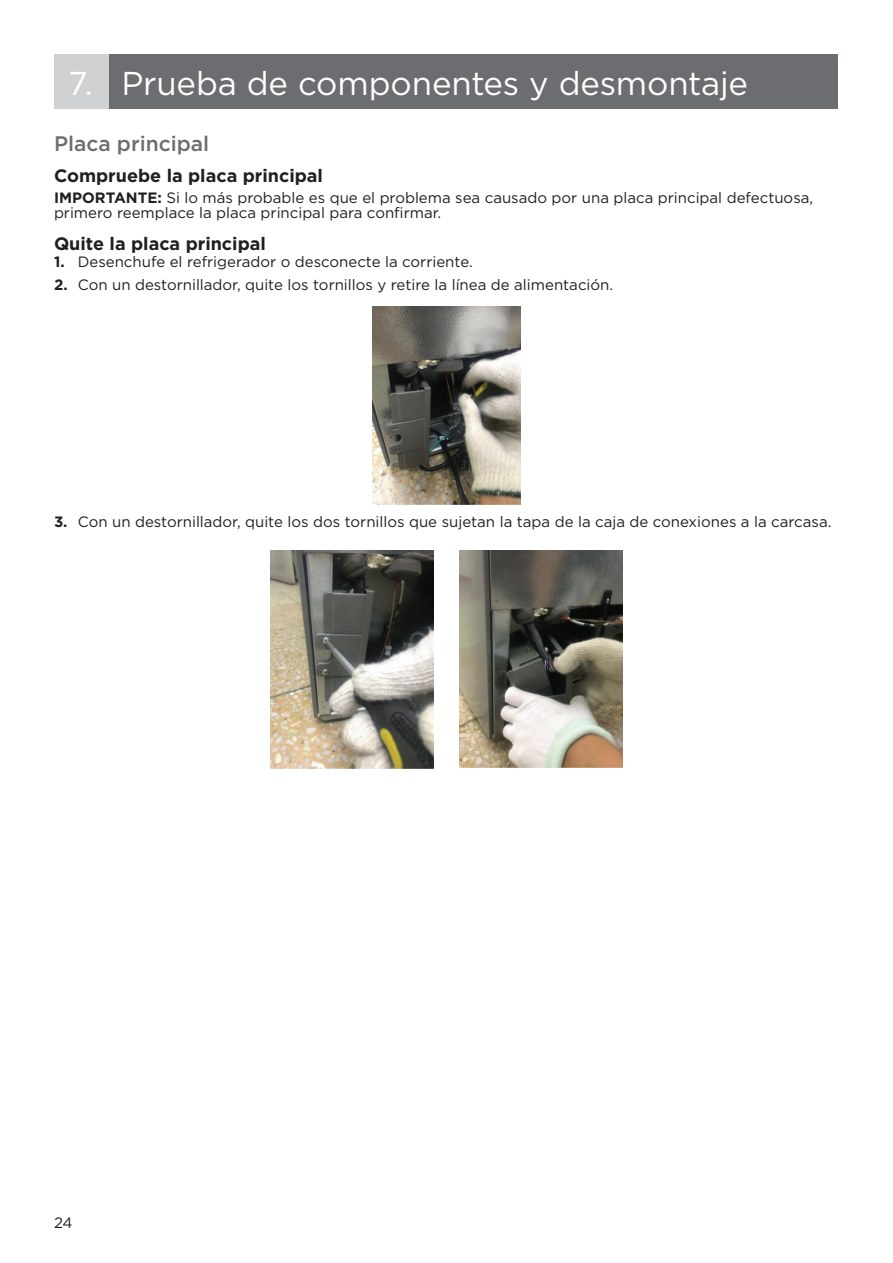
<style>
.page{position:relative;width:893px;height:1263px;background:#fff}
.page>*{position:absolute;margin:0;border:0;box-sizing:border-box;transform-origin:0 0}
.t1{font:33px "Gotham";letter-spacing:-.005em;color:#fff}
.t2{font:500 21px "Gotham";color:#6c6d70}
.t3{font:700 18px "Gotham";color:#231f20}
.t4{font:15px/15px "Gotham";color:#231f20}
.s1{font-weight:700}
</style>
<div class="page">
<div style="left:108px;top:54px;width:729px;height:54px;background:#6c6d70"></div>
<div style="left:54px;top:54px;width:54px;height:54px;background:#d0d1d3"></div>
<img style="left:372px;top:307px;width:149px;height:198px">
<img style="left:270px;top:550px;width:163px;height:218px">
<img style="left:460px;top:550px;width:163px;height:218px">
<h1 class="t1" style="left:68px;top:66px;width:681px">7. Prueba de componentes y desmontaje</h1>
<h2 class="t2" style="left:54px;top:132px;width:157px">Placa principal</h2>
<p class="t3" style="left:54px;top:166px;width:271px">Compruebe la placa principal</p>
<p class="t4" style="left:54px;top:190px;width:761px"><span class="s1">IMPORTANTE:</span> Si lo más probable es que el problema sea causado por una placa principal defectuosa, primero reemplace la placa principal para confirmar.</p>
<p class="t3" style="left:54px;top:233px;width:213px">Quite la placa principal</p>
<p class="t4" style="left:54px;top:254px;width:420px"><span class="s1">1.</span> Desenchufe el refrigerador o desconecte la corriente.</p>
<p class="t4" style="left:54px;top:277px;width:561px"><span class="s1">2.</span> Con un destornillador, quite los tornillos y retire la línea de alimentación.</p>
<p class="t4" style="left:54px;top:514px;width:779px"><span class="s1">3.</span> Con un destornillador, quite los dos tornillos que sujetan la tapa de la caja de conexiones a la carcasa.</p>
<p class="t4" style="left:54px;top:1214px;width:20px">24</p>
</div>
